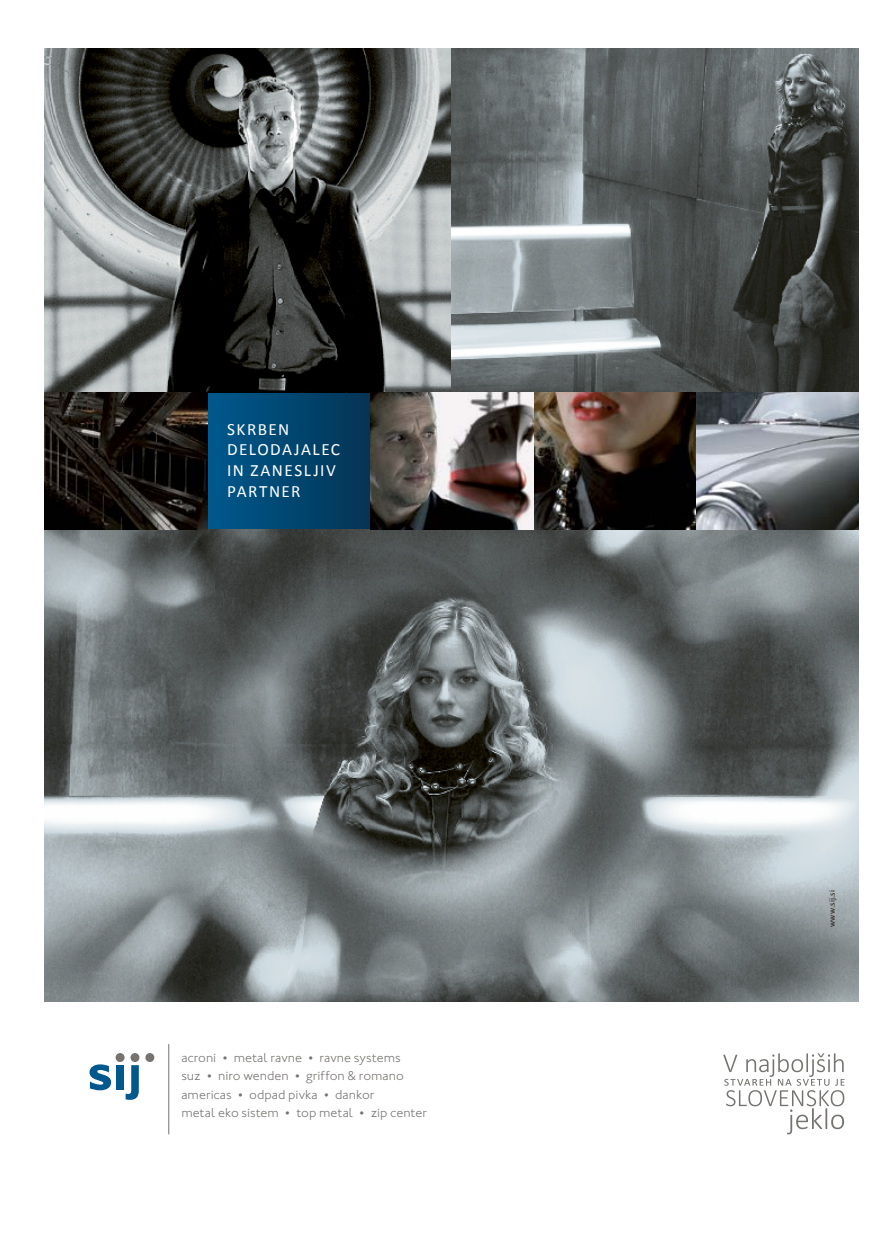
<style>
.page{position:relative;width:893px;height:1234px;background:#fff}
.page>*{position:absolute;margin:0;border:0;box-sizing:border-box;transform-origin:0 0}
.t1{font:17.25px/20.7px "Calibri";letter-spacing:.085em;color:#fff}
.t2{font:300 13.35px/18px "Johnston";color:#75726f}
.t3{font:8.55px "Calibri";letter-spacing:.015em;color:#2e2014}
</style>
<div class="page">
<div style="left:208px;top:392px;width:162px;height:137px;background:linear-gradient(to right,#00598d,#043455)"></div>
<img style="left:45px;top:48px;width:814px;height:344px">
<img style="left:45px;top:529px;width:814px;height:472px">
<img style="left:370px;top:392px;width:489px;height:137px">
<img style="left:45px;top:392px;width:163px;height:137px">
<div style="left:131px;top:1052px;width:8px;height:9px;background:#75726f;border-radius:50%"></div>
<div style="left:116px;top:1052px;width:9px;height:9px;background:#75726f;border-radius:50%"></div>
<svg style="left:126px;top:1065px;width:13px;height:34px"></svg>
<div style="left:116px;top:1064px;width:8px;height:25px;background:#00588d"></div>
<div style="left:145px;top:1052px;width:9px;height:9px;background:#75726f;border-radius:50%"></div>
<svg style="left:90px;top:1064px;width:21px;height:26px"></svg>
<hr style="left:168px;top:1043px;width:1px;height:91px;background:#75726f">
<svg style="left:723px;top:1053px;width:121px;height:81px"></svg>
<p class="t1" style="left:227px;top:418px;width:114px">SKRBEN<br>DELODAJALEC<br>IN ZANESLJIV<br>PARTNER</p>
<p class="t2" style="left:181px;top:1048px;width:247px">acroni • metal ravne • ravne systems<br>suz • niro wenden • griffon &amp; romano americas • odpad pivka • dankor<br>metal eko sistem • top metal • zip center</p>
<p class="t3" style="left:826px;top:927px;width:39px;rotate:-90deg">www.sij.si</p>
</div>
